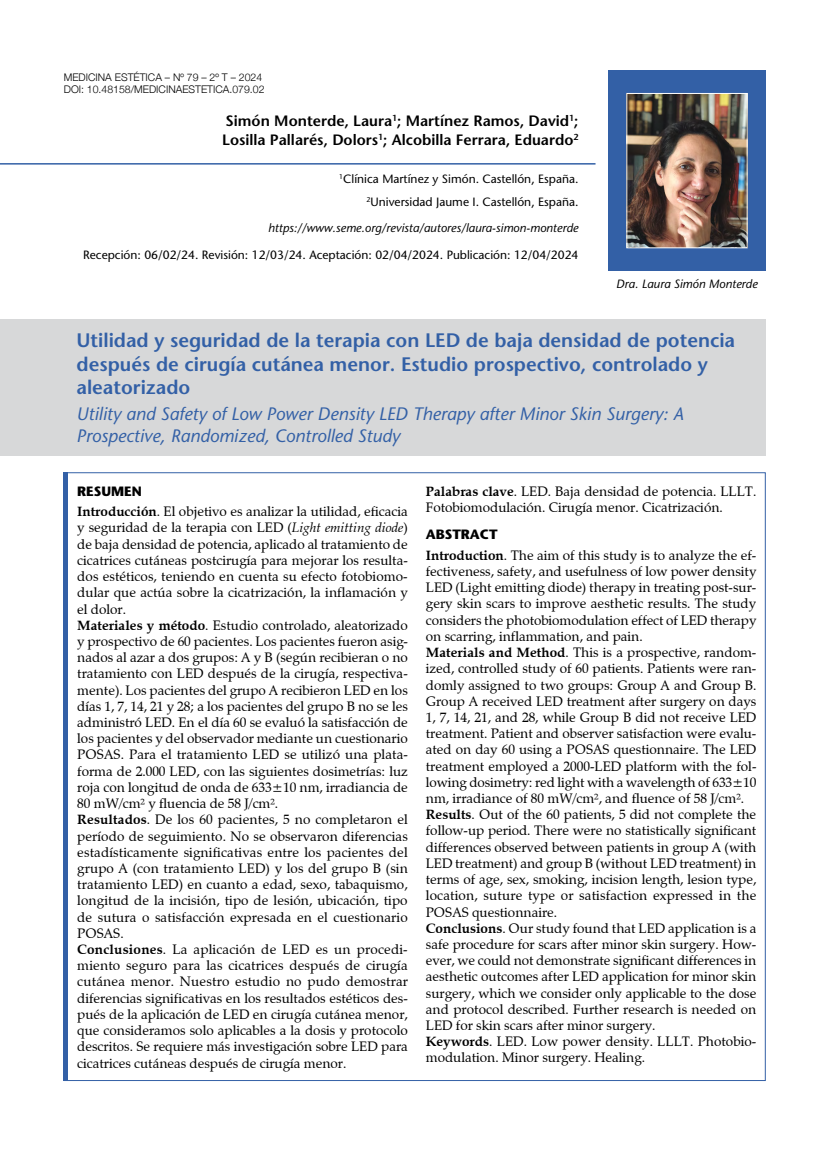
<style>
.page{position:relative;width:838px;height:1149px;background:#fff}
.page>*{position:absolute;margin:0;border:0;box-sizing:border-box;transform-origin:0 0}
.t1{font:600 19.5px/23.4px "Stone Sans Std";color:#3360a6}
.t2{font:italic 500 18px/21.6px "Stone Sans Std";color:#3360a6}
.t3{font:600 15px/19.5px "Stone Sans Std";color:#000}
.t4{font:13.5px/16.2px "Zapf Calligraphic 801 BT";color:#000}
.t5{font:700 13.5px "Stone Sans Std";color:#000}
.t6{font:500 12px/22.2px "Stone Sans Std";color:#000;text-align:right}
.t7{font:italic 500 12px "Stone Sans Std";color:#000}
.t8{font:300 10.5px/12.6px "Helvetica Neue";color:#000}
.s1{font-family:"Palatino";font-weight:700}
.s2{font-style:italic}
</style>
<div class="page">
<div style="left:0;top:319px;width:765px;height:136px;background:#d7d8d9"></div>
<hr style="left:0;top:163px;width:595px;height:1px;background:#3360a6">
<div style="left:608px;top:71px;width:157px;height:199px;background:#3360a6"></div>
<img style="left:628px;top:95px;width:117px;height:151px">
<div style="left:626px;top:93px;width:121px;height:155px;border:1px solid #fff"></div>
<hr style="left:64px;top:472px;width:4px;height:608px;background:#3360a6">
<p class="t8" style="left:64px;top:70px;width:202px">MEDICINA ESTÉTICA – Nº 79 – 2º T – 2024<br>DOI: 10.48158/MEDICINAESTETICA.079.02</p>
<p class="t3" style="left:222px;top:110px;width:358px">Simón Monterde, Laura<sup>1</sup>; Martínez Ramos, David<sup>1</sup>;<br>Losilla Pallarés, Dolors<sup>1</sup>; Alcobilla Ferrara, Eduardo<sup>2</sup></p>
<p class="t6" style="left:339px;top:168px;width:241px"><sup>1</sup>Clínica Martínez y Simón. Castellón, España.<br><sup>2</sup>Universidad Jaume I. Castellón, España.</p>
<p class="t7" style="left:268px;top:221px;width:312px">https://www.seme.org/revista/autores/laura-simon-monterde</p>
<p class="t6" style="left:83px;top:243px;width:497px">Recepción: 06/02/24. Revisión: 12/03/24. Aceptación: 02/04/2024. Publicación: 12/04/2024</p>
<p class="t7" style="left:616px;top:276px;width:143px">Dra. Laura Simón Monterde</p>
<h1 class="t1" style="left:77px;top:328px;width:660px">Utilidad y seguridad de la terapia con LED de baja densidad de potencia después de cirugía cutánea menor. Estudio prospectivo, controlado y aleatorizado</h1>
<h2 class="t2" style="left:77px;top:403px;width:608px">Utility and Safety of Low Power Density LED Therapy after Minor Skin Surgery: A<br>Prospective, Randomized, Controlled Study</h2>
<p class="t5" style="left:77px;top:483px;width:66px">RESUMEN</p>
<p class="t4" style="left:77px;top:503px;width:332px"><span class="s1">Introducción</span>. El objetivo es analizar la utilidad, eficacia y seguridad de la terapia con LED (<span class="s2">Light emitting diode</span>) de baja densidad de potencia, aplicado al tratamiento de cicatrices cutáneas postcirugía para mejorar los resulta&shy;dos estéticos, teniendo en cuenta su efecto fotobiomo&shy;dular que actúa sobre la cicatrización, la inflamación y el dolor.<br><span class="s1">Materiales y método</span>. Estudio controlado, aleatorizado y prospectivo de 60 pacientes. Los pacientes fueron asig&shy;nados al azar a dos grupos: A y B (según recibieran o no tratamiento con LED después de la cirugía, respectiva&shy;mente). Los pacientes del grupo A recibieron LED en los días 1, 7, 14, 21 y 28; a los pacientes del grupo B no se les administró LED. En el día 60 se evaluó la satisfacción de los pacientes y del observador mediante un cuestionario POSAS. Para el tratamiento LED se utilizó una plata&shy;forma de 2.000 LED, con las siguientes dosimetrías: luz roja con longitud de onda de 633±10 nm, irradiancia de 80 mW/cm² y fluencia de 58 J/cm².<br><span class="s1">Resultados</span>. De los 60 pacientes, 5 no completaron el período de seguimiento. No se observaron diferencias estadísticamente significativas entre los pacientes del grupo A (con tratamiento LED) y los del grupo B (sin tratamiento LED) en cuanto a edad, sexo, tabaquismo, longitud de la incisión, tipo de lesión, ubicación, tipo de sutura o satisfacción expresada en el cuestionario POSAS.<br><span class="s1">Conclusiones</span>. La aplicación de LED es un procedi&shy;miento seguro para las cicatrices después de cirugía cutánea menor. Nuestro estudio no pudo demostrar diferencias significativas en los resultados estéticos des&shy;pués de la aplicación de LED en cirugía cutánea menor, que consideramos solo aplicables a la dosis y protocolo descritos. Se requiere más investigación sobre LED para cicatrices cutáneas después de cirugía menor.</p>
<p class="t4" style="left:426px;top:483px;width:332px"><span class="s1">Palabras clave</span>. LED. Baja densidad de potencia. LLLT.<br>Fotobiomodulación. Cirugía menor. Cicatrización.</p>
<p class="t5" style="left:426px;top:526px;width:73px">ABSTRACT</p>
<p class="t4" style="left:426px;top:547px;width:332px"><span class="s1">Introduction</span>. The aim of this study is to analyze the ef&shy;fectiveness, safety, and usefulness of low power density LED (Light emitting diode) therapy in treating post-sur&shy;gery skin scars to improve aesthetic results. The study considers the photobiomodulation effect of LED therapy on scarring, inflammation, and pain.<br><span class="s1">Materials and Method</span>. This is a prospective, random&shy;ized, controlled study of 60 patients. Patients were ran&shy;domly assigned to two groups: Group A and Group B.<br>Group A received LED treatment after surgery on days 1, 7, 14, 21, and 28, while Group B did not receive LED treatment. Patient and observer satisfaction were evalu&shy;ated on day 60 using a POSAS questionnaire. The LED treatment employed a 2000-LED platform with the fol&shy;lowing dosimetry: red light with a wavelength of 633±10 nm, irradiance of 80 mW/cm², and fluence of 58 J/cm².<br><span class="s1">Results</span>. Out of the 60 patients, 5 did not complete the follow-up period. There were no statistically significant differences observed between patients in group A (with LED treatment) and group B (without LED treatment) in terms of age, sex, smoking, incision length, lesion type, location, suture type or satisfaction expressed in the POSAS questionnaire.<br><span class="s1">Conclusions</span>. Our study found that LED application is a safe procedure for scars after minor skin surgery. How&shy;ever, we could not demonstrate significant differences in aesthetic outcomes after LED application for minor skin surgery, which we consider only applicable to the dose and protocol described. Further research is needed on LED for skin scars after minor surgery.<br><span class="s1">Keywords</span>. LED. Low power density. LLLT. Photobio&shy;modulation. Minor surgery. Healing.</p>
</div>
